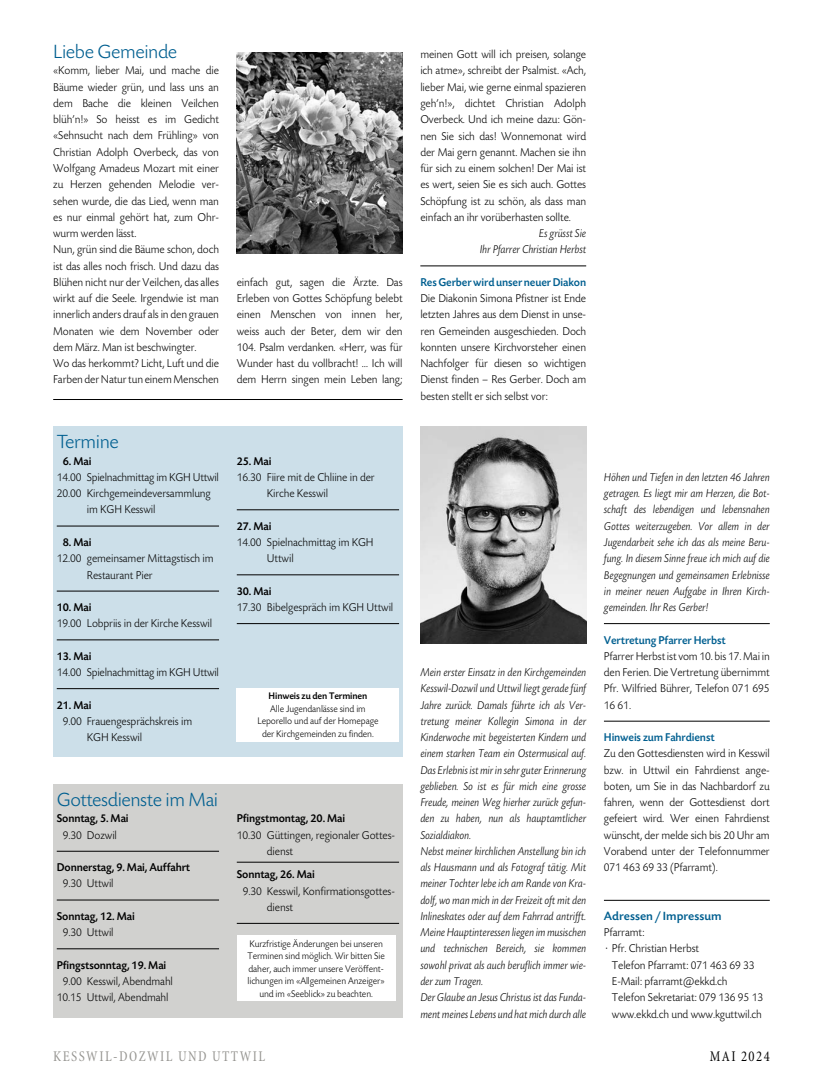
<style>
.page{position:relative;width:823px;height:1092px;background:#fff}
.page>*{position:absolute;margin:0;border:0;box-sizing:border-box;transform-origin:0 0}
.t1{font:300 20px "Today SBOP";letter-spacing:-.02em;color:#005f90}
.t2{font:condensed 15px "Minion";letter-spacing:.1em;color:#959490;scale:.95 1}
.t3{font:condensed 15px "Minion";letter-spacing:.1em;color:#000;scale:.95 1}
.t4{font:500 12.5px "Today SBOP";color:#005f90}
.t5{font:300 11.88px/16.2px "Today SBOP";letter-spacing:-.01em;color:#000;scale:.95 1}
.t6{font:italic 300 11.88px/16.2px "Today SBOP";letter-spacing:-.01em;color:#000;text-align:right;scale:.95 1}
.t7{font:500 11.88px "Today SBOP";letter-spacing:-.01em;color:#000;scale:.95 1}
.t8{font:500 11.88px "Today SBOP";letter-spacing:-.01em;color:#005f90;scale:.95 1}
.t9{font:300 10px/12.5px "Today SBOP";letter-spacing:-.01em;color:#000;text-align:center;scale:.95 1}
.t10{font:500 10px "Today SBOP";letter-spacing:-.01em;color:#000;scale:.95 1}
</style>
<div class="page">
<div style="left:53px;top:784px;width:349px;height:233px;background:#d1d1cf"></div>
<div style="left:53px;top:426px;width:349px;height:331px;background:#ccdfe9"></div>
<hr style="left:57px;top:526px;width:162px;height:1px;background:#000">
<hr style="left:57px;top:591px;width:162px;height:1px;background:#000">
<hr style="left:57px;top:639px;width:162px;height:1px;background:#000">
<hr style="left:57px;top:688px;width:162px;height:1px;background:#000">
<hr style="left:603px;top:900px;width:166px;height:1px;background:#000">
<div style="left:237px;top:935px;width:158px;height:66px;background:#fff"></div>
<hr style="left:237px;top:509px;width:162px;height:1px;background:#000">
<hr style="left:237px;top:574px;width:162px;height:1px;background:#000">
<hr style="left:237px;top:623px;width:162px;height:1px;background:#000">
<div style="left:237px;top:688px;width:162px;height:53px;background:#fff"></div>
<hr style="left:420px;top:266px;width:166px;height:1px;background:#000">
<hr style="left:603px;top:623px;width:166px;height:1px;background:#000">
<hr style="left:603px;top:721px;width:166px;height:1px;background:#000">
<img style="left:237px;top:53px;width:165px;height:200px">
<img style="left:420px;top:426px;width:166px;height:217px">
<hr style="left:57px;top:851px;width:162px;height:1px;background:#000">
<hr style="left:57px;top:899px;width:162px;height:1px;background:#000">
<hr style="left:57px;top:948px;width:162px;height:1px;background:#000">
<hr style="left:237px;top:861px;width:162px;height:1px;background:#000">
<hr style="left:237px;top:923px;width:162px;height:1px;background:#000">
<hr style="left:53px;top:399px;width:349px;height:1px;background:#000">
<h1 class="t1" style="left:53px;top:41px;width:125px">Liebe Gemeinde</h1>
<p class="t5" style="left:53px;top:63px;width:176px">«Komm, lieber Mai, und mache die Bäume wieder grün, und lass uns an dem Bache die kleinen Veilchen blüh’n!» So heisst es im Gedicht «Sehnsucht nach dem Frühling» von Christian Adolph Overbeck, das von Wolfgang Amadeus Mozart mit einer zu Herzen gehenden Melodie ver&shy;sehen wurde, die das Lied, wenn man es nur einmal gehört hat, zum Ohr&shy;wurm werden lässt.<br>Nun, grün sind die Bäume schon, doch ist das alles noch frisch. Und dazu das Blühen nicht nur der Veilchen, das alles wirkt auf die Seele. Irgendwie ist man innerlich anders drauf als in den grauen Monaten wie dem November oder dem März. Man ist beschwingter.<br>Wo das herkommt? Licht, Luft und die Farben der Natur tun einem Menschen</p>
<h1 class="t1" style="left:57px;top:431px;width:64px">Termine</h1>
<p class="t7" style="left:63px;top:454px;width:32px">6. Mai</p>
<p class="t5" style="left:57px;top:469px;width:172px">14.00 Spielnachmittag im KGH Uttwil</p>
<p class="t5" style="left:57px;top:485px;width:164px">20.00 Kirchgemeindeversammlung</p>
<p class="t5" style="left:87px;top:502px;width:74px">im KGH Kesswil</p>
<p class="t7" style="left:63px;top:536px;width:32px">8. Mai</p>
<p class="t5" style="left:87px;top:550px;width:135px;text-indent:-30px">12.00 gemeinsamer Mittagstisch im<br>Restaurant Pier</p>
<p class="t7" style="left:57px;top:601px;width:38px">10. Mai</p>
<p class="t5" style="left:57px;top:615px;width:165px">19.00 Lobpriis in der Kirche Kesswil</p>
<p class="t7" style="left:57px;top:649px;width:38px">13. Mai</p>
<p class="t5" style="left:57px;top:664px;width:172px">14.00 Spielnachmittag im KGH Uttwil</p>
<p class="t7" style="left:57px;top:698px;width:38px">21. Mai</p>
<p class="t5" style="left:87px;top:713px;width:112px;text-indent:-24px">9.00 Frauengesprächskreis im<br>KGH Kesswil</p>
<h1 class="t1" style="left:57px;top:789px;width:163px">Gottesdienste im Mai</h1>
<p class="t7" style="left:57px;top:812px;width:77px">Sonntag, 5. Mai</p>
<p class="t5" style="left:63px;top:827px;width:58px">9.30 Dozwil</p>
<p class="t7" style="left:57px;top:861px;width:142px">Donnerstag, 9. Mai, Auffahrt</p>
<p class="t5" style="left:63px;top:875px;width:55px">9.30 Uttwil</p>
<p class="t7" style="left:57px;top:909px;width:84px">Sonntag, 12. Mai</p>
<p class="t5" style="left:63px;top:924px;width:55px">9.30 Uttwil</p>
<p class="t7" style="left:57px;top:958px;width:117px">Pfingstsonntag, 19. Mai</p>
<p class="t5" style="left:57px;top:973px;width:124px;text-align:center">9.00 Kesswil, Abendmahl<br>10.15 Uttwil, Abendmahl</p>
<p class="t5" style="left:237px;top:274px;width:176px;text-align:justify">einfach gut, sagen die Ärzte. Das Erleben von Gottes Schöpfung belebt einen Menschen von innen her, weiss auch der Beter, dem wir den 104. Psalm verdanken. «Herr, was für Wunder hast du vollbracht! … Ich will dem Herrn singen mein Leben lang;</p>
<p class="t5" style="left:420px;top:47px;width:176px;text-align:justify">meinen Gott will ich preisen, solange ich atme», schreibt der Psalmist. «Ach, lieber Mai, wie gerne einmal spazieren geh’n!», dichtet Christian Adolph Overbeck. Und ich meine dazu: Gön&shy;nen Sie sich das! Wonnemonat wird der Mai gern genannt. Machen sie ihn für sich zu einem solchen! Der Mai ist es wert, seien Sie es sich auch. Gottes Schöpfung ist zu schön, als dass man einfach an ihr vorüberhasten sollte.</p>
<p class="t6" style="left:479px;top:225px;width:113px">Es grüsst Sie<br>Ihr Pfarrer Christian Herbst</p>
<p class="t8" style="left:420px;top:276px;width:176px">Res Gerber wird unser neuer Diakon</p>
<p class="t5" style="left:420px;top:290px;width:176px;text-align:justify">Die Diakonin Simona Pfistner ist Ende letzten Jahres aus dem Dienst in unse&shy;ren Gemeinden ausgeschieden. Doch konnten unsere Kirchvorsteher einen Nachfolger für diesen so wichtigen Dienst finden – Res Gerber. Doch am besten stellt er sich selbst vor:</p>
<p class="t7" style="left:237px;top:454px;width:38px">25. Mai</p>
<p class="t5" style="left:267px;top:469px;width:115px;text-indent:-30px">16.30 Fiire mit de Chliine in der<br>Kirche Kesswil</p>
<p class="t7" style="left:237px;top:519px;width:38px">27. Mai</p>
<p class="t5" style="left:267px;top:534px;width:114px;text-indent:-30px">14.00 Spielnachmittag im KGH<br>Uttwil</p>
<p class="t7" style="left:237px;top:584px;width:38px">30. Mai</p>
<p class="t5" style="left:237px;top:599px;width:166px">17.30 Bibelgespräch im KGH Uttwil</p>
<p class="t10" style="left:268px;top:690px;width:105px">Hinweis zu den Terminen</p>
<p class="t9" style="left:257px;top:702px;width:129px">Alle Jugendanlässe sind im<br>Leporello und auf der Homepage der Kirchgemeinden zu finden.</p>
<p class="t7" style="left:237px;top:812px;width:116px">Pfingstmontag, 20. Mai</p>
<p class="t5" style="left:267px;top:827px;width:136px;text-indent:-30px">10.30 Güttingen, regionaler Gottes&shy;dienst</p>
<p class="t7" style="left:237px;top:868px;width:84px">Sonntag, 26. Mai</p>
<p class="t5" style="left:267px;top:883px;width:136px;text-indent:-24px">9.30 Kesswil, Konfirmationsgottes&shy;dienst</p>
<p class="t9" style="left:247px;top:937px;width:146px">Kurzfristige Änderungen bei unseren Terminen sind möglich. Wir bitten Sie daher, auch immer unsere Veröffent&shy;lichungen im «Allgemeinen Anzeiger» und im «Seeblick» zu beachten.</p>
<p class="t6" style="left:420px;top:664px;width:176px;text-align:left">Mein erster Einsatz in den Kirchgemeinden Kesswil-Dozwil und Uttwil liegt gerade fünf Jahre zurück. Damals führte ich als Ver&shy;tretung meiner Kollegin Simona in der Kinderwoche mit begeisterten Kindern und einem starken Team ein Ostermusical auf.<br>Das Erlebnis ist mir in sehr guter Erinnerung geblieben. So ist es für mich eine grosse Freude, meinen Weg hierher zurück gefun&shy;den zu haben, nun als hauptamtlicher Sozialdiakon.<br>Nebst meiner kirchlichen Anstellung bin ich als Hausmann und als Fotograf tätig. Mit meiner Tochter lebe ich am Rande von Kra&shy;dolf, wo man mich in der Freizeit oft mit den Inlineskates oder auf dem Fahrrad antrifft.<br>Meine Hauptinteressen liegen im musischen und technischen Bereich, sie kommen sowohl privat als auch beruflich immer wie&shy;der zum Tragen.<br>Der Glaube an Jesus Christus ist das Funda&shy;ment meines Lebens und hat mich durch alle</p>
<p class="t6" style="left:603px;top:469px;width:176px;text-align:justify">Höhen und Tiefen in den letzten 46 Jahren getragen. Es liegt mir am Herzen, die Bot&shy;schaft des lebendigen und lebensnahen Gottes weiterzugeben. Vor allem in der Jugendarbeit sehe ich das als meine Beru&shy;fung. In diesem Sinne freue ich mich auf die Begegnungen und gemeinsamen Erlebnisse in meiner neuen Aufgabe in Ihren Kirch&shy;gemeinden. Ihr Res Gerber!</p>
<p class="t8" style="left:603px;top:633px;width:130px">Vertretung Pfarrer Herbst</p>
<p class="t5" style="left:603px;top:648px;width:176px;text-align:justify">Pfarrer Herbst ist vom 10. bis 17. Mai in den Ferien. Die Vertretung übernimmt Pfr. Wilfried Bührer, Telefon 071 695<br>16 61.</p>
<p class="t8" style="left:603px;top:731px;width:118px">Hinweis zum Fahrdienst</p>
<p class="t5" style="left:603px;top:745px;width:176px;text-align:justify">Zu den Gottesdiensten wird in Kesswil bzw. in Uttwil ein Fahrdienst ange&shy;boten, um Sie in das Nachbardorf zu fahren, wenn der Gottesdienst dort gefeiert wird. Wer einen Fahrdienst wünscht, der melde sich bis 20 Uhr am Vorabend unter der Telefonnummer 071 463 69 33 (Pfarramt).</p>
<p class="t4" style="left:603px;top:909px;width:119px">Adressen/Impressum</p>
<p class="t5" style="left:603px;top:924px;width:44px">Pfarramt:</p>
<p class="t5" style="left:603px;top:940px;width:102px">· Pfr. Christian Herbst</p>
<p class="t5" style="left:611px;top:957px;width:152px">Telefon Pfarramt: 071 463 69 33</p>
<p class="t5" style="left:611px;top:973px;width:123px">E-Mail: pfarramt@ekkd.ch</p>
<p class="t5" style="left:611px;top:989px;width:160px">Telefon Sekretariat: 079 136 95 13</p>
<p class="t5" style="left:611px;top:1005px;width:159px">www.ekkd.ch und www.kguttwil.ch</p>
<p class="t2" style="left:53px;top:1048px;width:225px">KESSWIL-DOZWIL UND UTTWIL</p>
<p class="t3" style="left:709px;top:1048px;width:65px">MAI 2024</p>
</div>
